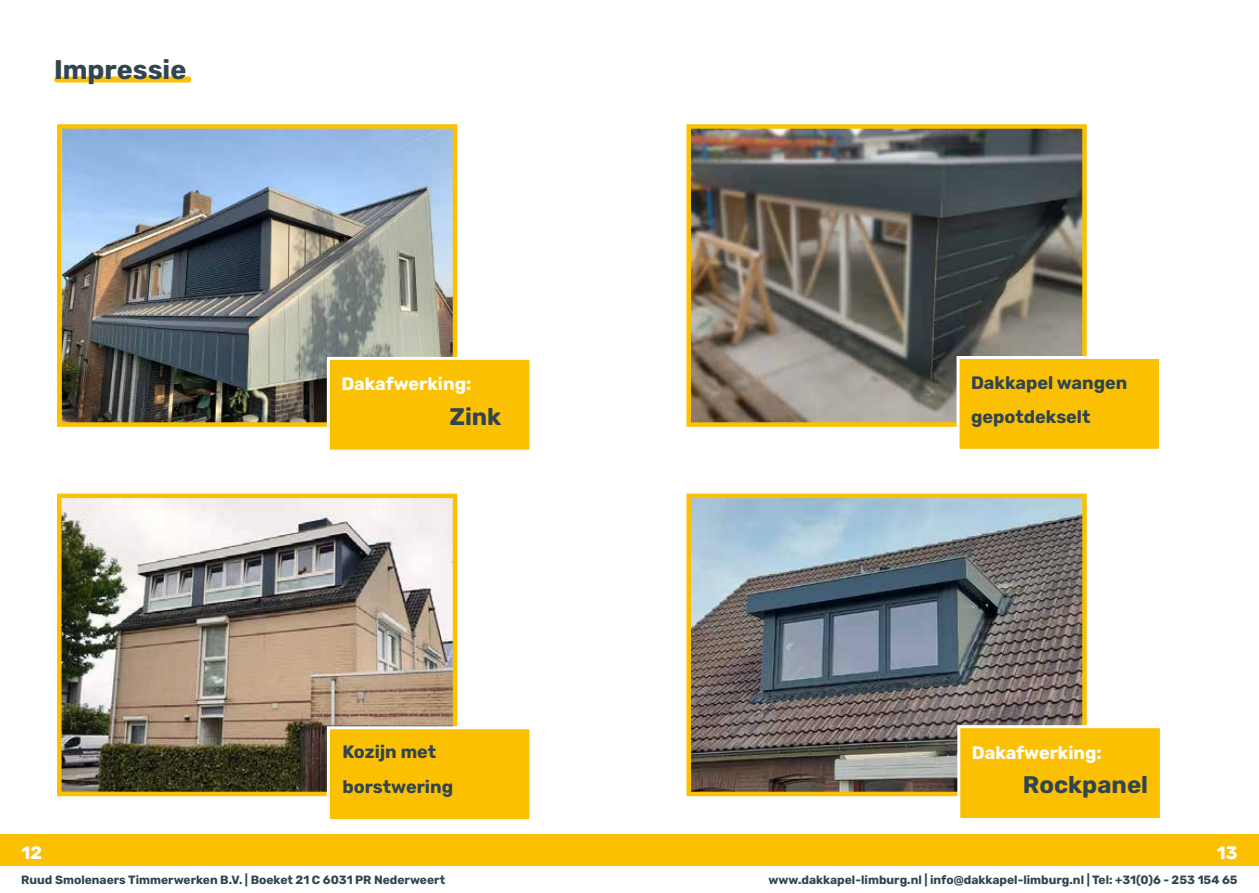
<style>
.page{position:relative;width:1259px;height:893px;background:#fff}
.page>*{position:absolute;margin:0;border:0;box-sizing:border-box;transform-origin:0 0}
.t1{font:700 27px "Rubik";color:#30454f}
.t2{font:700 24px "Rubik";color:#30454f}
.t3{font:700 18px/34.5px "Rubik";color:#30454f}
.t4{font:700 18px "Rubik";color:#fff}
.t5{font:700 12px "Rubik";color:#30454f}
</style>
<div class="page">
<div style="left:57px;top:77px;width:131px;height:6px;background:#fcc002"></div>
<div style="left:0;top:835px;width:1259px;height:31px;background:#fcc002"></div>
<img style="left:57px;top:124px;width:401px;height:303px">
<div style="left:327px;top:357px;width:205px;height:96px;background:#fcc002;border:3px solid #fff"></div>
<img style="left:686px;top:124px;width:401px;height:303px">
<div style="left:956px;top:356px;width:206px;height:96px;background:#fcc002;border:3px solid #fff"></div>
<img style="left:57px;top:493px;width:401px;height:304px">
<div style="left:327px;top:726px;width:205px;height:96px;background:#fcc002;border:3px solid #fff"></div>
<img style="left:686px;top:493px;width:401px;height:304px">
<div style="left:957px;top:725px;width:206px;height:96px;background:#fcc002;border:3px solid #fff"></div>
<h1 class="t1" style="left:54px;top:54px;width:134px">Impressie</h1>
<h3 class="t4" style="left:341px;top:374px;width:131px">Dakafwerking:</h3>
<h2 class="t2" style="left:449px;top:403px;width:53px">Zink</h2>
<h3 class="t3" style="left:971px;top:366px;width:158px">Dakkapel wangen gepotdekselt</h3>
<h3 class="t3" style="left:342px;top:735px;width:112px">Kozijn met borstwering</h3>
<h3 class="t4" style="left:972px;top:742px;width:131px">Dakafwerking:</h3>
<h2 class="t2" style="left:1023px;top:771px;width:127px">Rockpanel</h2>
<h3 class="t4" style="left:22px;top:842px;width:22px">12</h3>
<h3 class="t4" style="left:1217px;top:842px;width:22px">13</h3>
<p class="t5" style="left:21px;top:873px;width:425px">Ruud Smolenaers Timmerwerken B.V. | Boeket 21 C 6031 PR Nederweert</p>
<p class="t5" style="left:768px;top:873px;width:471px">www.dakkapel-limburg.nl | info@dakkapel-limburg.nl | Tel: +31(0)6 - 253 154 65</p>
</div>
